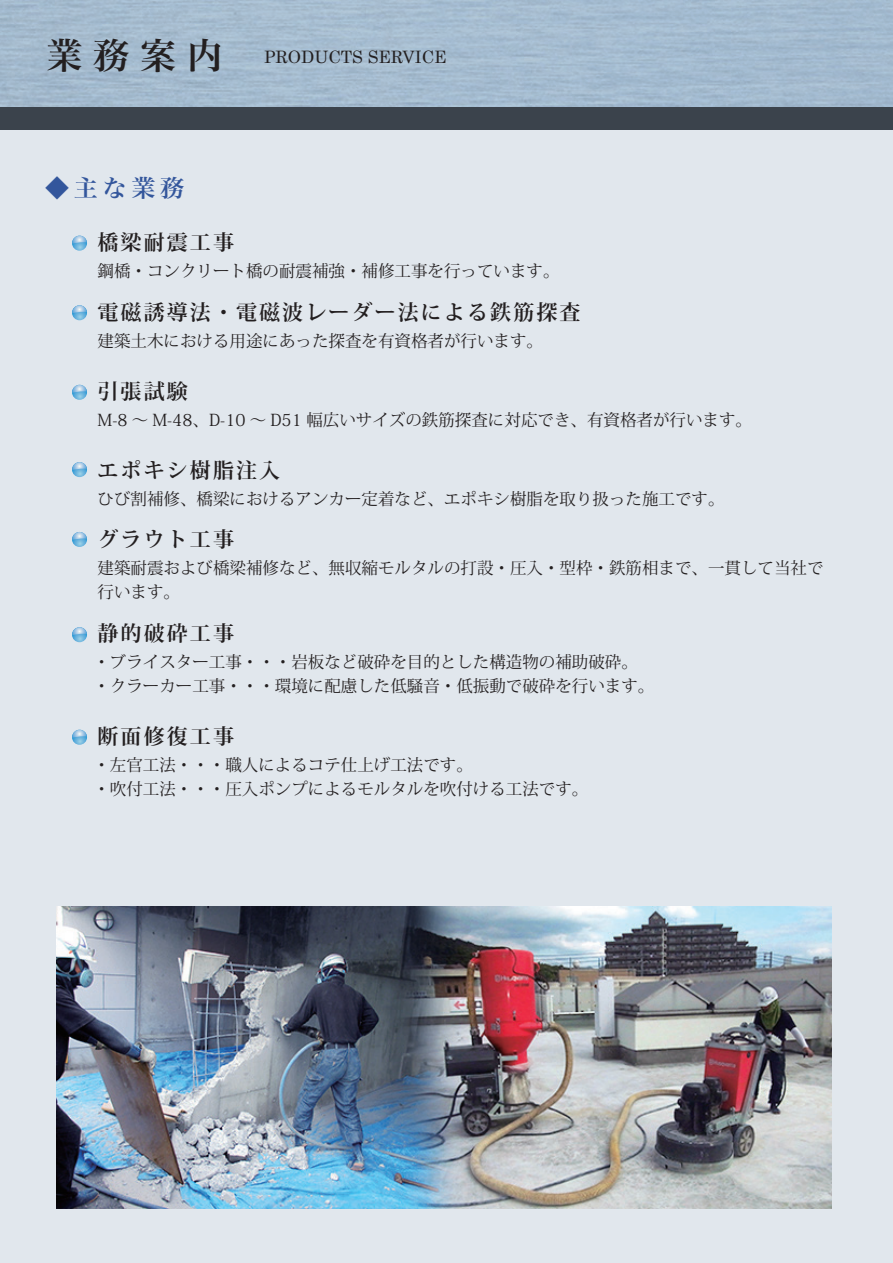
<style>
.page{position:relative;width:893px;height:1263px;background:#fff}
.page>*{position:absolute;margin:0;border:0;box-sizing:border-box;transform-origin:0 0}
.t1{font:24px "Hira Min Pro W6";color:#33569c}
.t2{font:700 21px "Koz Min Pro";letter-spacing:.1em;color:#231f20}
.t3{font:17.1px "Century";color:#231f20}
.t4{font:16.5px/24px "Koz Min Pro";color:#231f20}
.s1{font-family:"Hira Min Pro W6";font-size:36px}
</style>
<div class="page">
<div style="left:0;top:2px;width:893px;height:1261px;background:#e1e7ed"></div>
<div style="left:0;top:107px;width:893px;height:23px;background:#3b434c"></div>
<svg style="left:72px;top:236px;width:15px;height:15px"></svg>
<svg style="left:72px;top:236px;width:15px;height:8px"></svg>
<svg style="left:72px;top:305px;width:15px;height:15px"></svg>
<svg style="left:72px;top:305px;width:15px;height:8px"></svg>
<svg style="left:72px;top:385px;width:15px;height:15px"></svg>
<svg style="left:72px;top:385px;width:15px;height:8px"></svg>
<svg style="left:72px;top:462px;width:15px;height:15px"></svg>
<svg style="left:72px;top:462px;width:15px;height:8px"></svg>
<svg style="left:72px;top:532px;width:15px;height:15px"></svg>
<svg style="left:72px;top:532px;width:15px;height:8px"></svg>
<svg style="left:72px;top:627px;width:15px;height:15px"></svg>
<svg style="left:72px;top:627px;width:15px;height:8px"></svg>
<svg style="left:72px;top:730px;width:15px;height:15px"></svg>
<svg style="left:72px;top:730px;width:15px;height:8px"></svg>
<img style="left:57px;top:907px;width:774px;height:301px">
<p class="t3" style="left:46px;top:43px;width:402px"><span class="s1">業務案内</span> PRODUCTS SERVICE</p>
<h1 class="t1" style="left:45px;top:167px;width:141px">◆主な業務</h1>
<p class="t2" style="left:98px;top:227px;width:138px">橋梁耐震工事</p>
<p class="t4" style="left:98px;top:259px;width:463px">鋼橋・コンクリート橋の耐震補強・補修工事を行っています。</p>
<p class="t2" style="left:98px;top:297px;width:485px">電磁誘導法・電磁波レーダー法による鉄筋探査</p>
<p class="t4" style="left:98px;top:328px;width:447px">建築土木における用途にあった探査を有資格者が行います。</p>
<p class="t2" style="left:98px;top:376px;width:92px">引張試験</p>
<p class="t4" style="left:98px;top:407px;width:656px">M-8 ～ M-48、D-10 ～ D51 幅広いサイズの鉄筋探査に対応でき、有資格者が行います。</p>
<p class="t2" style="left:98px;top:455px;width:184px">エポキシ樹脂注入</p>
<p class="t4" style="left:98px;top:486px;width:628px">ひび割補修、橋梁におけるアンカー定着など、エポキシ樹脂を取り扱った施工です。</p>
<p class="t2" style="left:98px;top:524px;width:138px">グラウト工事</p>
<p class="t4" style="left:98px;top:556px;width:727px">建築耐震および橋梁補修など、無収縮モルタルの打設・圧入・型枠・鉄筋相まで、一貫して当社で行います。</p>
<p class="t2" style="left:98px;top:618px;width:138px">静的破砕工事</p>
<p class="t4" style="left:93px;top:649px;width:562px">・ブライスター工事・・・岩板など破砕を目的とした構造物の補助破砕。・クラーカー工事・・・環境に配慮した低騒音・低振動で破砕を行います。</p>
<p class="t2" style="left:98px;top:721px;width:138px">断面修復工事</p>
<p class="t4" style="left:93px;top:752px;width:496px">・左官工法・・・職人によるコテ仕上げ工法です。<br>・吹付工法・・・圧入ポンプによるモルタルを吹付ける工法です。</p>
</div>
